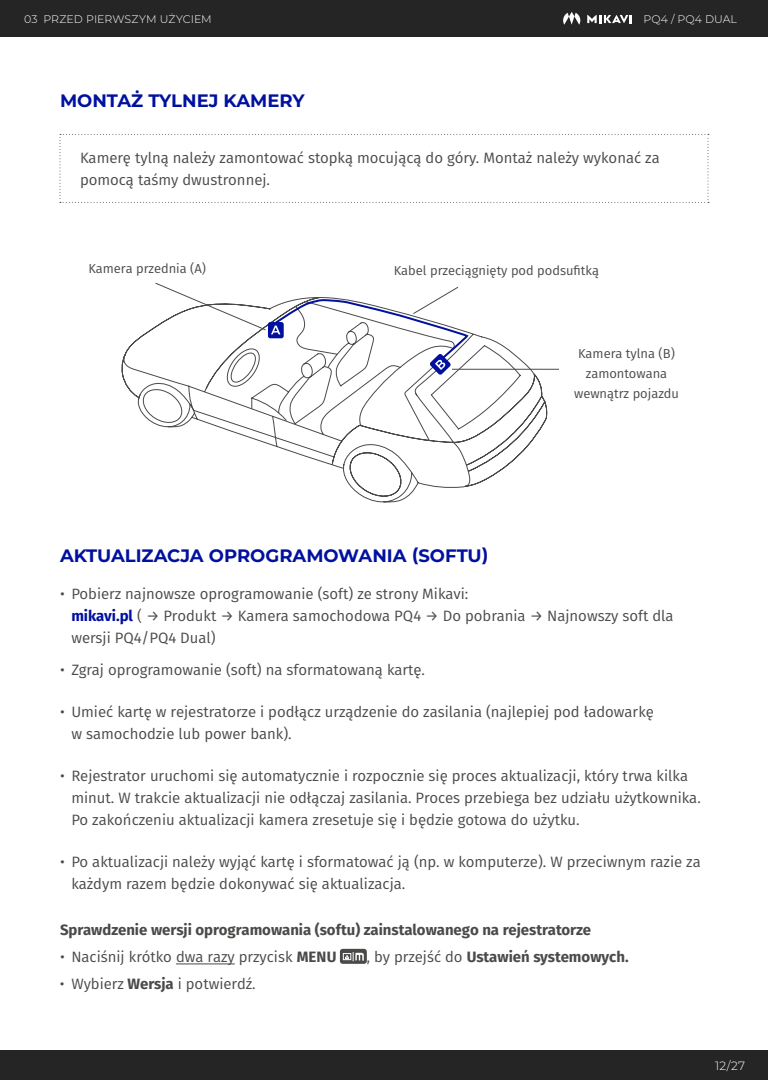
<style>
.page{position:relative;width:768px;height:1080px;background:#fff}
.page>*{position:absolute;margin:0;border:0;box-sizing:border-box;transform-origin:0 0}
.t1{font:700 18px "Montserrat";color:#00109f}
.t2{font:15px/22px "Fira Sans";color:#4a4a49}
.t3{font:700 15px "Fira Sans";color:#4a4a49}
.t4{font:13px/20px "Fira Sans";color:#4a4a49;text-align:center}
.t5{font:300 12px "Montserrat";color:#fff}
.t6{font:300 11px "Montserrat";color:#fff}
.s1{font-weight:700;color:#00109f}
.s2{font-weight:700}
.s3{font-weight:400;font-size:14px}
.s4{font-weight:400}
</style>
<div class="page">
<div style="left:0;top:0;width:768px;height:36px;background:#252525"></div>
<svg style="left:563px;top:12px;width:17px;height:13px"></svg>
<svg style="left:587px;top:15px;width:45px;height:8px"></svg>
<div style="left:0;top:1050px;width:768px;height:30px;background:#252525"></div>
<svg style="left:60px;top:134px;width:649px;height:69px"></svg>
<hr style="left:176px;top:964px;width:59px;height:1px;background:#4a4a49">
<div style="left:340px;top:949px;width:27px;height:15px;background:#4a4a49;border-radius:3px"></div>
<svg style="left:343px;top:952px;width:21px;height:10px"></svg>
<svg style="left:121px;top:327px;width:427px;height:176px"></svg>
<svg style="left:154px;top:282px;width:315px;height:143px"></svg>
<hr style="left:452px;top:369px;width:107px;height:1px;background:#4a4a49">
<p class="t6" style="left:24px;top:12px;width:189px">03 PRZED PIERWSZYM UŻYCIEM</p>
<p class="t1" style="left:60px;top:88px;width:246px">MONTAŻ TYLNEJ KAMERY</p>
<p class="t6" style="left:643px;top:12px;width:95px">PQ4 / PQ4 DUAL</p>
<p class="t2" style="left:80px;top:147px;width:581px">Kamerę tylną należy zamontować stopką mocującą do góry. Montaż należy wykonać za pomocą taśmy dwustronnej.</p>
<p class="t4" style="left:88px;top:258px;width:119px">Kamera przednia (A)</p>
<p class="t4" style="left:394px;top:260px;width:207px">Kabel przeciągnięty pod podsufitką</p>
<p class="t4" style="left:574px;top:343px;width:106px">Kamera tylna (B) zamontowana wewnątrz pojazdu</p>
<p class="t1" style="left:60px;top:543px;width:430px">AKTUALIZACJA OPROGRAMOWANIA (SOFTU)</p>
<p class="t2" style="left:71px;top:583px;width:604px;text-indent:-11px">• Pobierz najnowsze oprogramowanie (soft) ze strony Mikavi:<br><span class="s1">mikavi.pl</span> ( → Produkt → Kamera samochodowa PQ4 → Do pobrania → Najnowszy soft dla wersji PQ4/PQ4 Dual)</p>
<p class="t2" style="left:60px;top:659px;width:365px">• Zgraj oprogramowanie (soft) na sformatowaną kartę.</p>
<p class="t2" style="left:71px;top:701px;width:584px;text-indent:-11px">• Umieć kartę w rejestratorze i podłącz urządzenie do zasilania (najlepiej pod ładowarkę w samochodzie lub power bank).</p>
<p class="t2" style="left:71px;top:765px;width:629px;text-indent:-11px">• Rejestrator uruchomi się automatycznie i rozpocznie się proces aktualizacji, który trwa kilka minut. W trakcie aktualizacji nie odłączaj zasilania. Proces przebiega bez udziału użytkownika.<br>Po zakończeniu aktualizacji kamera zresetuje się i będzie gotowa do użytku.</p>
<p class="t2" style="left:71px;top:851px;width:631px;text-indent:-11px">• Po aktualizacji należy wyjąć kartę i sformatować ją (np. w komputerze). W przeciwnym razie za każdym razem będzie dokonywać się aktualizacja.</p>
<p class="t3" style="left:60px;top:918px;width:533px">Sprawdzenie wersji oprogramowania (softu) zainstalowanego na rejestratorze</p>
<p class="t2" style="left:60px;top:946px;width:278px">• Naciśnij krótko dwa razy przycisk <span class="s2">MENU</span></p>
<p class="t3" style="left:367px;top:945px;width:263px"><span class="s3">,</span> <span class="s4">by przejść do</span> Ustawień systemowych.</p>
<p class="t2" style="left:60px;top:973px;width:196px">• Wybierz <span class="s2">Wersja</span> i potwierdź.</p>
<p class="t5" style="left:715px;top:1057px;width:31px">12/27</p>
</div>
